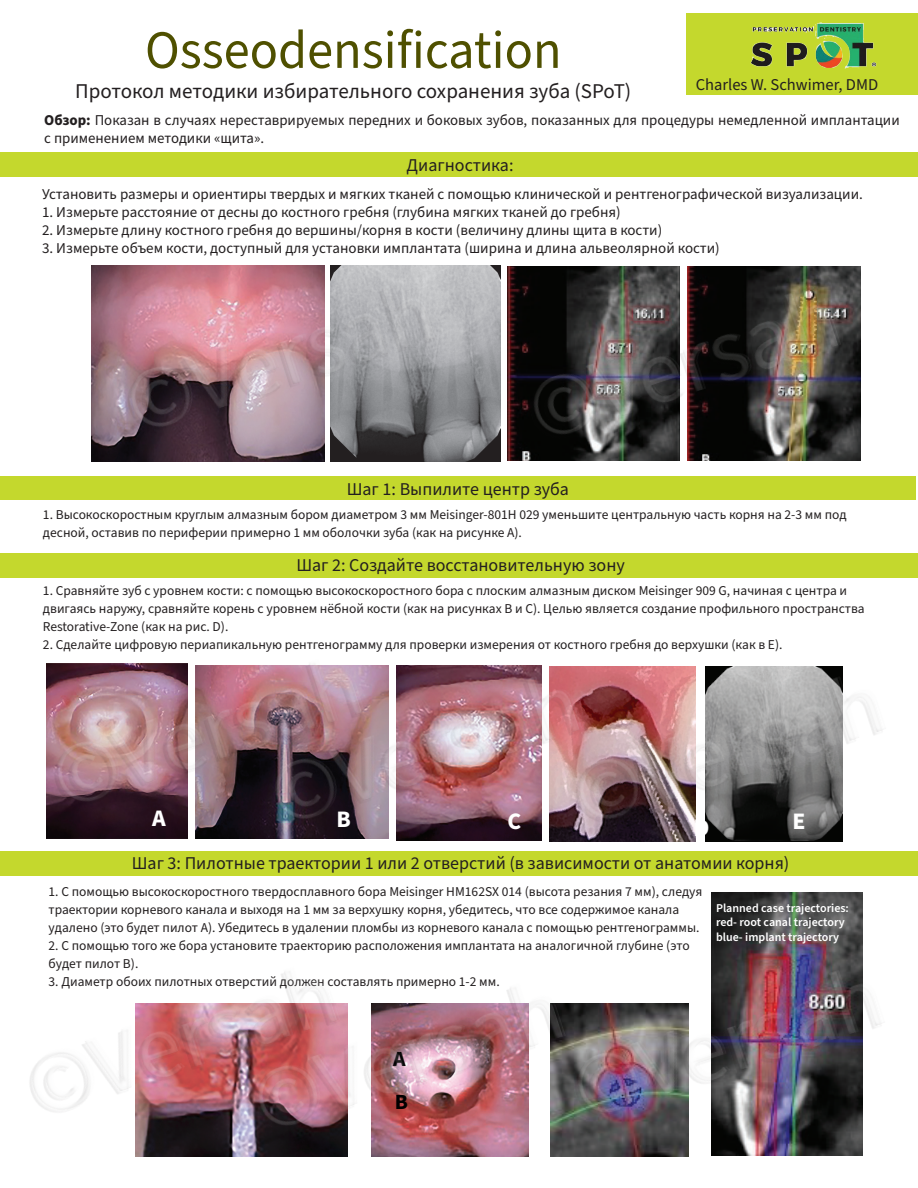
<style>
.page{position:relative;width:918px;height:1188px;background:#fff}
.page>*{position:absolute;margin:0;border:0;box-sizing:border-box;transform-origin:0 0}
.t1{font:54px "Source Sans Pro";color:#4f5000}
.t2{font:700 25.2px "Source Sans Pro";color:#fff}
.t3{font:700 23.7px "Source Sans Pro";color:#fff}
.t4{font:700 21.6px "Source Sans Pro";color:#000}
.t5{font:21px "Source Sans Pro";color:#231f20}
.t6{font:18px "Source Sans Pro";color:#231f20}
.t7{font:16.5px "Source Sans Pro";color:#231f20}
.t8{font:15px/18px "Source Sans Pro";color:#231f20}
.t9{font:13.5px/18px "Source Sans Pro";color:#231f20}
.t10{font:600 12px/14.4px "Source Sans Pro";color:#fff}
.s1{font-weight:700}
</style>
<div class="page">
<div style="left:686px;top:13px;width:231px;height:82px;background:#c4d82d"></div>
<img style="left:474px;top:266px;width:14px;height:195px">
<div style="left:0;top:851px;width:918px;height:25px;background:#c4d82d"></div>
<div style="left:0;top:476px;width:916px;height:24px;background:#c4d82d"></div>
<div style="left:0;top:152px;width:918px;height:25px;background:#c4d82d"></div>
<img style="left:711px;top:892px;width:152px;height:30px">
<img style="left:750px;top:22px;width:127px;height:47px">
<div style="left:0;top:553px;width:918px;height:25px;background:#c4d82d"></div>
<img style="left:488px;top:265px;width:373px;height:197px">
<img style="left:91px;top:265px;width:383px;height:197px">
<img style="left:618px;top:666px;width:265px;height:176px">
<img style="left:400px;top:665px;width:218px;height:177px">
<img style="left:46px;top:663px;width:354px;height:178px">
<img style="left:601px;top:922px;width:281px;height:235px">
<img style="left:375px;top:988px;width:226px;height:169px">
<img style="left:30px;top:972px;width:345px;height:185px">
<h1 class="t1" style="left:145px;top:14px;width:418px">Osseodensification</h1>
<h3 class="t5" style="left:75px;top:77px;width:558px">Протокол методики избирательного сохранения зуба (SPoT)</h3>
<p class="t7" style="left:696px;top:73px;width:184px">Charles W. Schwimer, DMD</p>
<p class="t8" style="left:44px;top:112px;width:857px"><span class="s1">Обзор:</span> Показан в случаях нереставрируемых передних и боковых зубов, показанных для процедуры немедленной имплантации с применением методики «щита».</p>
<h3 class="t6" style="left:407px;top:153px;width:108px">Диагностика:</h3>
<p class="t8" style="left:42px;top:185px;width:822px">Установить размеры и ориентиры твердых и мягких тканей с помощью клинической и рентгенографической визуализации.</p>
<p class="t8" style="left:42px;top:203px;width:580px">1. Измерьте расстояние от десны до костного гребня (глубина мягких тканей до гребня)</p>
<p class="t8" style="left:42px;top:221px;width:622px">2. Измерьте длину костного гребня до вершины/корня в кости (величину длины щита в кости)</p>
<p class="t8" style="left:42px;top:239px;width:679px">3. Измерьте объем кости, доступный для установки имплантата (ширина и длина альвеолярной кости)</p>
<h3 class="t6" style="left:347px;top:477px;width:224px">Шаг 1: Выпилите центр зуба</h3>
<p class="t9" style="left:43px;top:506px;width:805px">1. Высокоскоростным круглым алмазным бором диаметром 3 мм Meisinger-801H 029 уменьшите центральную часть корня на 2-3 мм под десной, оставив по периферии примерно 1 мм оболочки зуба (как на рисунке A).</p>
<h3 class="t6" style="left:296px;top:553px;width:330px">Шаг 2: Создайте восстановительную зону</h3>
<p class="t9" style="left:43px;top:582px;width:823px">1. Сравняйте зуб с уровнем кости: с помощью высокоскоростного бора с плоским алмазным диском Meisinger 909 G, начиная с центра и двигаясь наружу, сравняйте корень с уровнем нёбной кости (как на рисунках B и C). Целью является создание профильного пространства<br>Restorative-Zone (как на рис. D).</p>
<p class="t9" style="left:43px;top:636px;width:741px">2. Сделайте цифровую периапикальную рентгенограмму для проверки измерения от костного гребня до верхушки (как в E).</p>
<h3 class="t3" style="left:152px;top:802px;width:15px">A</h3>
<h3 class="t3" style="left:336px;top:803px;width:16px">B</h3>
<h3 class="t3" style="left:507px;top:805px;width:15px">C</h3>
<h3 class="t3" style="left:792px;top:805px;width:15px">E</h3>
<h3 class="t6" style="left:132px;top:851px;width:659px">Шаг 3: Пилотные траектории 1 или 2 отверстий (в зависимости от анатомии корня)</h3>
<h2 class="t2" style="left:693px;top:811px;width:18px">D</h2>
<p class="t9" style="left:49px;top:883px;width:655px">1. С помощью высокоскоростного твердосплавного бора Meisinger HM162SX 014 (высота резания 7 мм), следуя траектории корневого канала и выходя на 1 мм за верхушку корня, убедитесь, что все содержимое канала удалено (это будет пилот А). Убедитесь в удалении пломбы из корневого канала с помощью рентгенограммы.</p>
<p class="t9" style="left:49px;top:937px;width:643px">2. С помощью того же бора установите траекторию расположения имплантата на аналогичной глубине (это будет пилот B).</p>
<p class="t9" style="left:49px;top:973px;width:453px">3. Диаметр обоих пилотных отверстий должен составлять примерно 1-2 мм.</p>
<p class="t10" style="left:716px;top:901px;width:134px">Planned case trajectories: red- root canal trajectory blue- implant trajectory</p>
<h3 class="t4" style="left:393px;top:1045px;width:14px">A</h3>
<h3 class="t4" style="left:395px;top:1087px;width:15px">B</h3>
</div>
